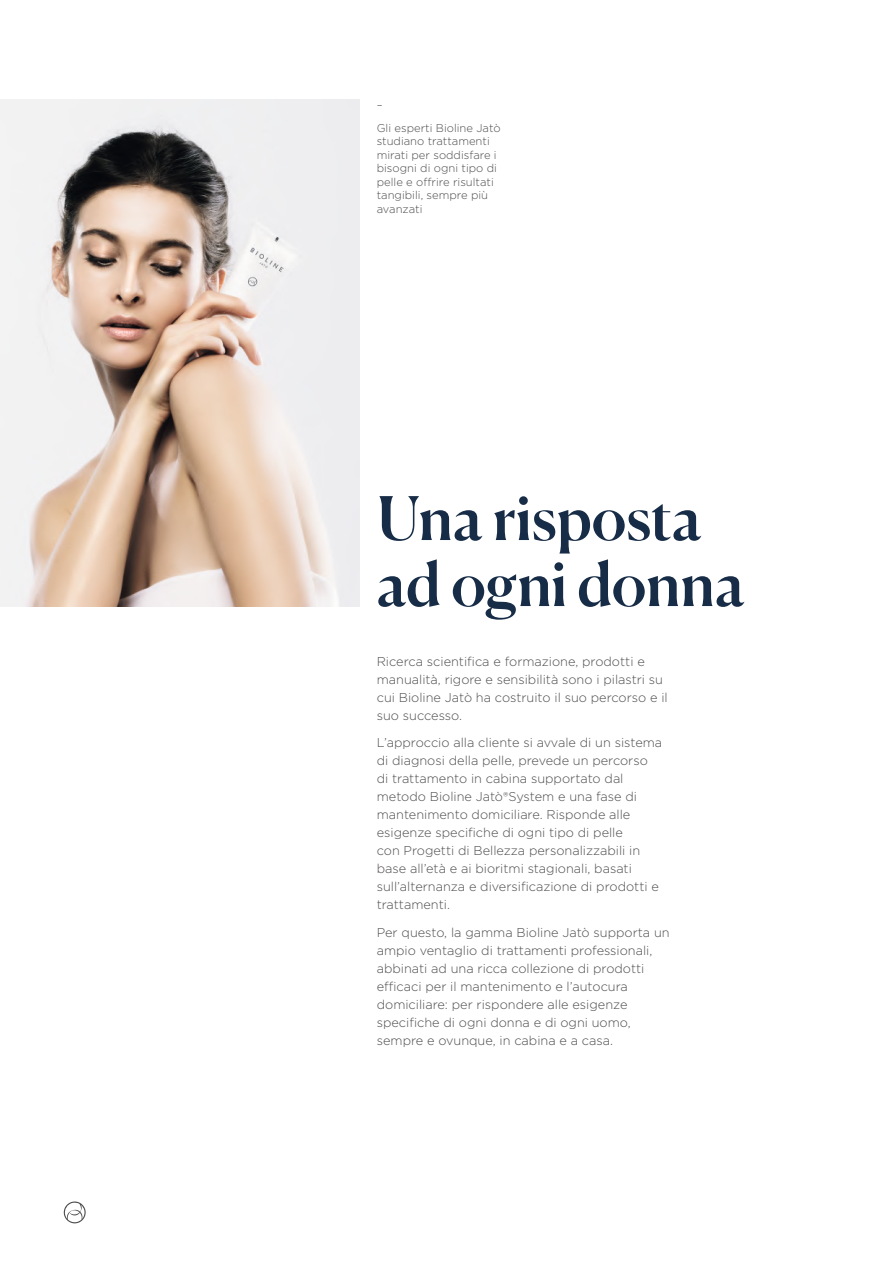
<style>
.page{position:relative;width:893px;height:1263px;background:#fff}
.page>*{position:absolute;margin:0;border:0;box-sizing:border-box;transform-origin:0 0}
.t1{font:500 60px/66px "Canela";color:#172c47}
.t2{font:300 12.75px/18px "Gotham";color:#4e4b4c}
.t3{font:300 11.25px/13.5px "Gotham";color:#4e4b4c}
</style>
<div class="page">
<img style="left:0;top:100px;width:360px;height:506px">
<svg style="left:64px;top:1201px;width:22px;height:22px"></svg>
<p class="t3" style="left:377px;top:93px;width:125px;line-height:23px">–<br>Gli esperti Bioline Jatò</p>
<p class="t3" style="left:377px;top:134px;width:122px">studiano trattamenti mirati per soddisfare i bisogni di ogni tipo di pelle e offrire risultati tangibili, sempre più avanzati</p>
<h1 class="t1" style="left:377px;top:481px;width:369px">Una risposta ad ogni donna</h1>
<p class="t2" style="left:377px;top:652px;width:292px">Ricerca scientifica e formazione, prodotti e manualità, rigore e sensibilità sono i pilastri su cui Bioline Jatò ha costruito il suo percorso e il suo successo.</p>
<p class="t2" style="left:377px;top:733px;width:287px">L’approccio alla cliente si avvale di un sistema di diagnosi della pelle, prevede un percorso di trattamento in cabina supportato dal metodo Bioline Jatò®System e una fase di mantenimento domiciliare. Risponde alle esigenze specifiche di ogni tipo di pelle<br>con Progetti di Bellezza personalizzabili in base all’età e ai bioritmi stagionali, basati sull’alternanza e diversificazione di prodotti e trattamenti.</p>
<p class="t2" style="left:377px;top:923px;width:294px">Per questo, la gamma Bioline Jatò supporta un ampio ventaglio di trattamenti professionali, abbinati ad una ricca collezione di prodotti efficaci per il mantenimento e l’autocura domiciliare: per rispondere alle esigenze specifiche di ogni donna e di ogni uomo, sempre e ovunque, in cabina e a casa.</p>
</div>
